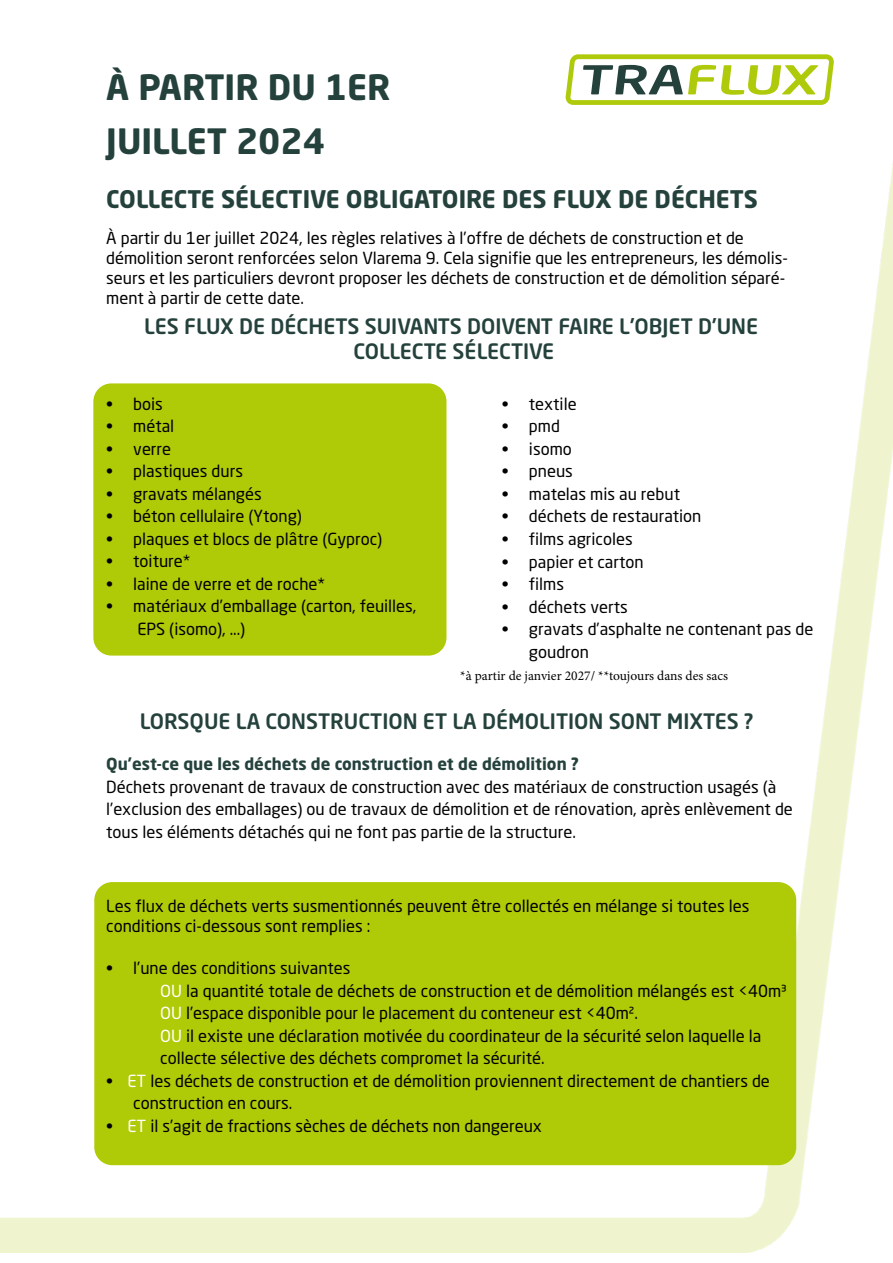
<style>
.page{position:relative;width:893px;height:1263px;background:#fff}
.page>*{position:absolute;margin:0;border:0;box-sizing:border-box;transform-origin:0 0}
.t1{font:700 34.5px/54px "Neo Sans Std";color:#24413c}
.t2{font:700 24px "Neo Sans Std";color:#24413c}
.t3{font:500 21px/25.2px "Neo Sans Std";color:#24413c;text-align:center}
.t4{font:16.5px/22.5px "Neo Sans Std";color:#000}
.t5{font:700 16.5px "Neo Sans Std";color:#24413c}
.t6{font:13.5px "Minion Pro";color:#000}
.s1{color:#fff}
</style>
<div class="page">
<img style="left:0;top:163px;width:893px;height:1090px">
<div style="left:93px;top:383px;width:353px;height:273px;background:#afca07;border-radius:18px"></div>
<div style="left:94px;top:882px;width:702px;height:283px;background:#afca07;border-radius:18px"></div>
<svg style="left:565px;top:54px;width:269px;height:51px"></svg>
<h1 class="t1" style="left:106px;top:59px;width:286px">À PARTIR DU 1ER<br>JUILLET 2024</h1>
<h2 class="t2" style="left:106px;top:183px;width:653px">COLLECTE SÉLECTIVE OBLIGATOIRE DES FLUX DE DÉCHETS</h2>
<p class="t4" style="left:106px;top:228px;width:683px;line-height:19.8px">À partir du 1er juillet 2024, les règles relatives à l’offre de déchets de construction et de démolition seront renforcées selon Vlarema 9. Cela signifie que les entrepreneurs, les démolis&shy;seurs et les particuliers devront proposer les déchets de construction et de démolition séparé&shy;ment à partir de cette date.</p>
<p class="t3" style="left:144px;top:313px;width:615px">LES FLUX DE DÉCHETS SUIVANTS DOIVENT FAIRE L’OBJET D’UNE<br>COLLECTE SÉLECTIVE</p>
<p class="t4" style="left:106px;top:392px;width:58px">• bois</p>
<p class="t4" style="left:106px;top:415px;width:69px">• métal</p>
<p class="t4" style="left:106px;top:437px;width:66px">• verre</p>
<p class="t4" style="left:106px;top:460px;width:138px">• plastiques durs</p>
<p class="t4" style="left:106px;top:482px;width:157px">• gravats mélangés</p>
<p class="t4" style="left:106px;top:505px;width:197px">• béton cellulaire (Ytong)</p>
<p class="t4" style="left:106px;top:527px;width:277px">• plaques et blocs de plâtre (Gyproc)</p>
<p class="t4" style="left:106px;top:550px;width:86px">• toiture*</p>
<p class="t4" style="left:106px;top:572px;width:220px">• laine de verre et de roche*</p>
<p class="t4" style="left:137px;top:595px;width:281px;text-indent:-31px">• matériaux d’emballage (carton, feuilles,<br>EPS (isomo), ...)</p>
<p class="t4" style="left:502px;top:392px;width:76px">• textile</p>
<p class="t4" style="left:502px;top:415px;width:59px">• pmd</p>
<p class="t4" style="left:502px;top:437px;width:71px">• isomo</p>
<p class="t4" style="left:502px;top:460px;width:72px">• pneus</p>
<p class="t4" style="left:502px;top:482px;width:180px">• matelas mis au rebut</p>
<p class="t4" style="left:502px;top:505px;width:201px">• déchets de restauration</p>
<p class="t4" style="left:502px;top:527px;width:132px">• films agricoles</p>
<p class="t4" style="left:502px;top:550px;width:143px">• papier et carton</p>
<p class="t4" style="left:502px;top:572px;width:64px">• films</p>
<p class="t4" style="left:502px;top:595px;width:127px">• déchets verts</p>
<p class="t4" style="left:529px;top:617px;width:286px;text-indent:-27px">• gravats d’asphalte ne contenant pas de goudron</p>
<p class="t6" style="left:460px;top:667px;width:269px">*à partir de janvier 2027/ **toujours dans des sacs</p>
<p class="t3" style="left:140px;top:709px;width:615px">LORSQUE LA CONSTRUCTION ET LA DÉMOLITION SONT MIXTES ?</p>
<p class="t5" style="left:106px;top:753px;width:474px">Qu’est-ce que les déchets de construction et de démolition ?</p>
<p class="t4" style="left:106px;top:775px;width:688px">Déchets provenant de travaux de construction avec des matériaux de construction usagés (à l’exclusion des emballages) ou de travaux de démolition et de rénovation, après enlèvement de tous les éléments détachés qui ne font pas partie de la structure.</p>
<p class="t4" style="left:106px;top:896px;width:645px;line-height:19.8px">Les flux de déchets verts susmentionnés peuvent être collectés en mélange si toutes les conditions ci-dessous sont remplies :</p>
<p class="t4" style="left:160px;top:956px;width:628px;text-indent:-54px">• l’une des conditions suivantes<br><span class="s1">OU</span> la quantité totale de déchets de construction et de démolition mélangés est &lt;40m³<br><span class="s1">OU</span> l’espace disponible pour le placement du conteneur est &lt;40m².<br><span class="s1">OU</span> il existe une déclaration motivée du coordinateur de la sécurité selon laquelle la collecte sélective des déchets compromet la sécurité.</p>
<p class="t4" style="left:133px;top:1069px;width:638px;text-indent:-27px">• <span class="s1">ET</span> les déchets de construction et de démolition proviennent directement de chantiers de construction en cours.</p>
<p class="t4" style="left:106px;top:1114px;width:437px">• <span class="s1">ET</span> il s’agit de fractions sèches de déchets non dangereux</p>
</div>
